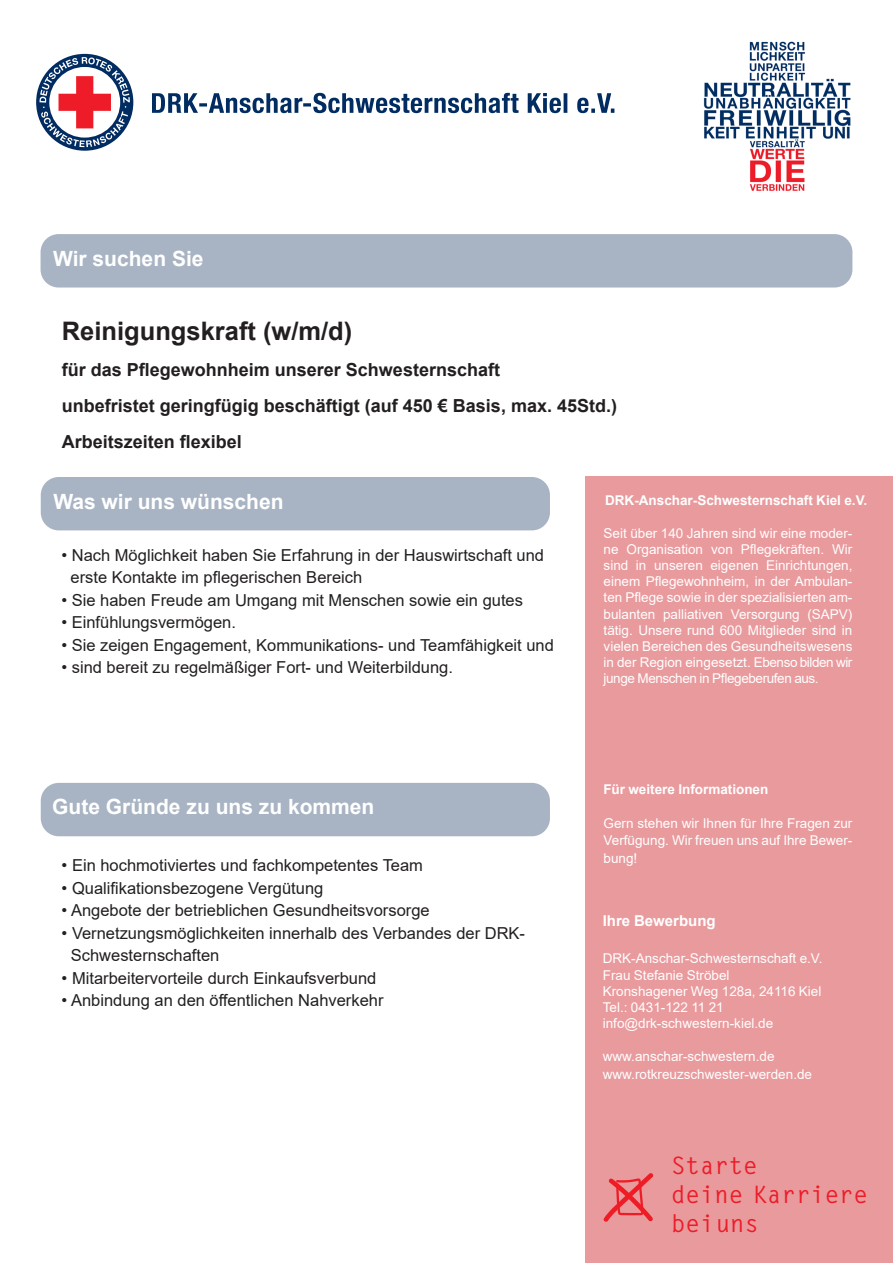
<style>
.page{position:relative;width:893px;height:1263px;background:#fff}
.page>*{position:absolute;margin:0;border:0;box-sizing:border-box;transform-origin:0 0}
.t1{font:700 25.5px "Arial";color:#231f20}
.t2{font:700 24px/28.8px "Letter Gothic Std";color:#ec1d29}
.t3{font:700 21px "Arial";color:#fff}
.t4{font:700 18px/36px "Arial";color:#231f20}
.t5{font:16.5px/22.5px "Arial";color:#231f20}
.t6{font:700 15px "Arial";color:#fff}
.t7{font:13.5px/16.2px "Arial";color:#fff}
.t8{font:700 13.5px "Arial";color:#fff}
</style>
<div class="page">
<div style="left:41px;top:477px;width:509px;height:53px;background:#a8b4c3;border-radius:18px"></div>
<div style="left:41px;top:234px;width:811px;height:53px;background:#a8b4c3;border-radius:18px"></div>
<div style="left:41px;top:783px;width:509px;height:53px;background:#a8b4c3;border-radius:18px"></div>
<div style="left:585px;top:477px;width:308px;height:786px;background:#e99a9d"></div>
<svg style="left:603px;top:1173px;width:51px;height:49px"></svg>
<img style="left:703px;top:41px;width:148px;height:150px">
<div style="left:36px;top:54px;width:97px;height:97px;background:#002c62;border-radius:50%"></div>
<svg style="left:39px;top:57px;width:91px;height:90px"></svg>
<svg style="left:152px;top:93px;width:462px;height:20px"></svg>
<h3 class="t3" style="left:53px;top:243px;width:152px">Wir suchen Sie</h3>
<h1 class="t1" style="left:62px;top:313px;width:292px">Reinigungskraft (w/m/d)</h1>
<h3 class="t4" style="left:62px;top:352px;width:557px">für das Pflegewohnheim unserer Schwesternschaft<br>unbefristet geringfügig beschäftigt (auf 450 € Basis, max. 45Std.)<br>Arbeitszeiten flexibel</h3>
<h3 class="t3" style="left:53px;top:486px;width:232px">Was wir uns wünschen</h3>
<p class="t5" style="left:71px;top:543px;width:475px;text-indent:-9px">• Nach Möglichkeit haben Sie Erfahrung in der Hauswirtschaft und erste Kontakte im pflegerischen Bereich</p>
<p class="t5" style="left:61px;top:588px;width:463px">• Sie haben Freude am Umgang mit Menschen sowie ein gutes</p>
<p class="t5" style="left:61px;top:611px;width:176px">• Einfühlungsvermögen.</p>
<p class="t5" style="left:61px;top:633px;width:494px">• Sie zeigen Engagement, Kommunikations- und Teamfähigkeit und</p>
<p class="t5" style="left:61px;top:656px;width:393px">• sind bereit zu regelmäßiger Fort- und Weiterbildung.</p>
<h3 class="t3" style="left:52px;top:792px;width:324px">Gute Gründe zu uns zu kommen</h3>
<p class="t5" style="left:62px;top:854px;width:363px">• Ein hochmotiviertes und fachkompetentes Team</p>
<p class="t5" style="left:62px;top:876px;width:263px">• Qualifikationsbezogene Vergütung</p>
<p class="t5" style="left:62px;top:899px;width:370px">• Angebote der betrieblichen Gesundheitsvorsorge</p>
<p class="t5" style="left:71px;top:921px;width:456px;text-indent:-9px">• Vernetzungsmöglichkeiten innerhalb des Verbandes der DRK-<br>Schwesternschaften</p>
<p class="t5" style="left:62px;top:966px;width:316px">• Mitarbeitervorteile durch Einkaufsverbund</p>
<p class="t5" style="left:62px;top:989px;width:323px">• Anbindung an den öffentlichen Nahverkehr</p>
<p class="t8" style="left:605px;top:491px;width:264px">DRK-Anschar-Schwesternschaft Kiel e.V.</p>
<p class="t7" style="left:604px;top:525px;width:250px;text-align:justify">Seit über 140 Jahren sind wir eine moder&shy;ne Organisation von Pflegekräften. Wir sind in unseren eigenen Einrichtungen, einem Pflegewohnheim, in der Ambulan&shy;ten Pflege sowie in der spezialisierten am&shy;bulanten palliativen Versorgung (SAPV) tätig. Unsere rund 600 Mitglieder sind in vielen Bereichen des Gesundheitswesens in der Region eingesetzt. Ebenso bilden wir junge Menschen in Pflegeberufen aus.</p>
<p class="t8" style="left:603px;top:780px;width:167px">Für weitere Informationen</p>
<p class="t7" style="left:604px;top:815px;width:250px">Gern stehen wir Ihnen für Ihre Fragen zur<br>Verfügung. Wir freuen uns auf Ihre Bewer-</p>
<p class="t7" style="left:604px;top:850px;width:35px">bung!</p>
<p class="t6" style="left:603px;top:910px;width:114px">Ihre Bewerbung</p>
<p class="t7" style="left:603px;top:950px;width:221px">DRK-Anschar-Schwesternschaft e.V.<br>Frau Stefanie Ströbel<br>Kronshagener Weg 128a, 24116 Kiel<br>Tel.: 0431-122 11 21 info@drk-schwestern-kiel.de</p>
<p class="t7" style="left:603px;top:1047px;width:211px;line-height:18px">www.anschar-schwestern.de www.rotkreuzschwester-werden.de</p>
<h2 class="t2" style="left:671px;top:1151px;width:198px">Starte<br>deine Karriere bei uns</h2>
</div>
